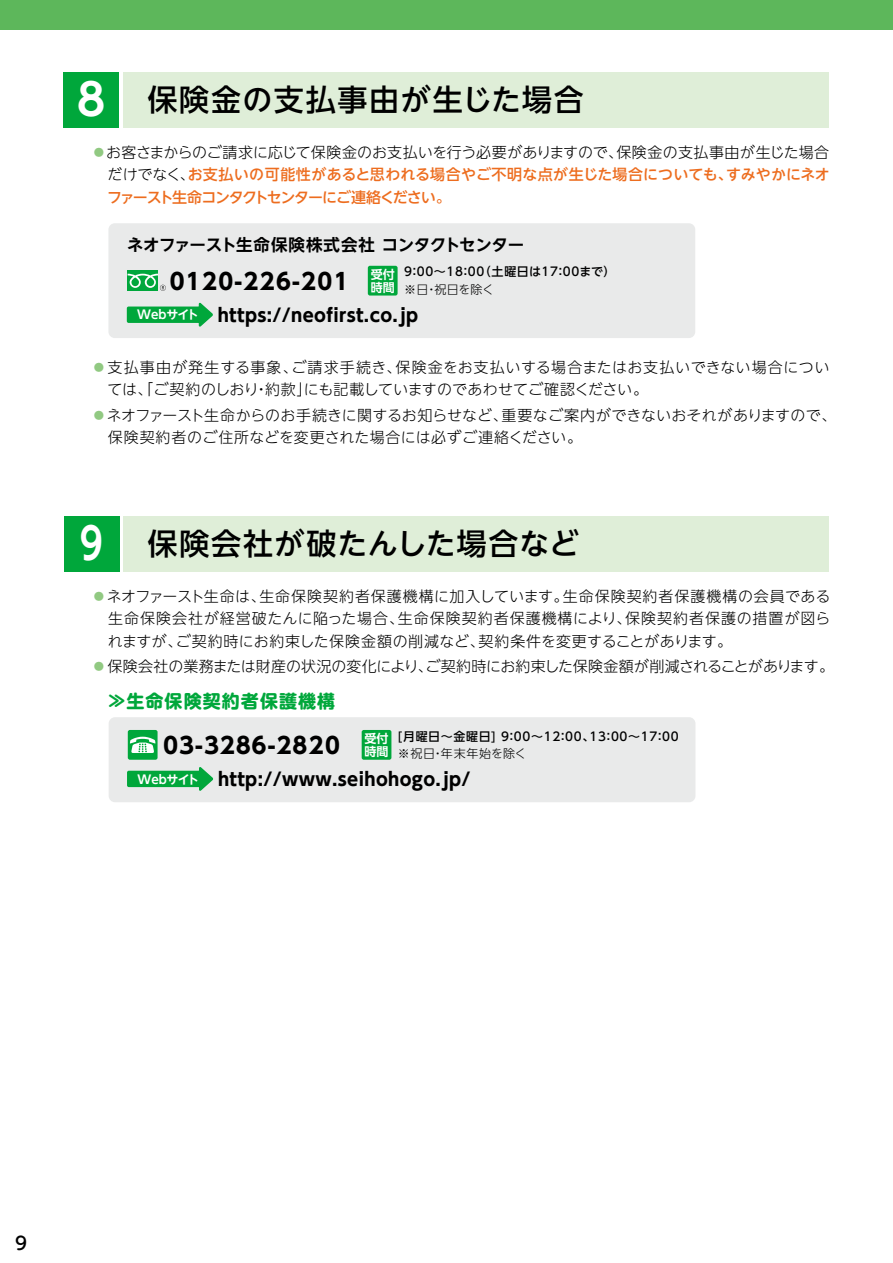
<style>
.page{position:relative;width:893px;height:1263px;background:#fff}
.page>*{position:absolute;margin:0;border:0;box-sizing:border-box;transform-origin:0 0}
.t1{font:500 30px "UD Shin Go NT Pro";letter-spacing:.05em;color:#000}
.t2{font:700 22.5px "UD Shin Go NT Pro";letter-spacing:-.295em;color:#000}
.t3{font:700 22.5px "UD Shin Go NT Pro";letter-spacing:.06em;color:#000}
.t4{font:700 18px "UD Shin Go NT Pro";letter-spacing:.02em;color:#000}
.t5{font:700 18px "UD Shin M Go Pro";letter-spacing:.06em;color:#00a73b}
.t6{font:500 18px "UD Shin M Go Pro";color:#000}
.t7{font:700 16.5px "UD Shin Go NT Pro De";letter-spacing:-.02em;color:#000}
.t8{font:300 15px/22.5px "UD Shin Go NT Pro";letter-spacing:.02em;color:#000}
.t9{font:500 15px/22.5px "UD Shin Go NT Pro";letter-spacing:-.05em;color:#ed6d1f;text-align:justify}
.t10{font:500 12px "UD Shin Go NT Pro";letter-spacing:.06em;color:#000}
.t11{font:700 12px/13.5px "UD Shin Go NT Pro De";color:#fff}
.t12{font:300 12px "UD Shin Go NT Pro";letter-spacing:.04em;color:#000}
.t13{font:300 12px "UD Shin Go NT Pro";letter-spacing:-.005em;color:#000}
.s1{font-family:"UD Shin Go NT Pro De";font-weight:700;font-size:43.5px;color:#fff}
.s2{font-weight:300;color:#91c982}
.s3{font-weight:300;color:#000}
.s4{font-family:"UD Shin Go NT Pro De";font-size:12px;color:#fff}
.s5{color:#91c982}
</style>
<div class="page">
<div style="left:0;top:0;width:893px;height:30px;background:#5db75b"></div>
<div style="left:124px;top:516px;width:705px;height:55px;background:#dfeed8"></div>
<div style="left:64px;top:516px;width:55px;height:55px;background:#00a73b"></div>
<div style="left:109px;top:717px;width:586px;height:85px;background:#e9eaea;border-radius:6px"></div>
<div style="left:362px;top:730px;width:29px;height:30px;background:#00a73b;border-radius:2px"></div>
<div style="left:128px;top:730px;width:30px;height:30px;background:#00a73b;border-radius:2px"></div>
<svg style="left:130px;top:737px;width:25px;height:16px"></svg>
<svg style="left:127px;top:767px;width:86px;height:24px"></svg>
<div style="left:108px;top:223px;width:587px;height:115px;background:#e9eaea;border-radius:6px"></div>
<div style="left:123px;top:72px;width:706px;height:56px;background:#dfeed8"></div>
<div style="left:64px;top:72px;width:55px;height:56px;background:#00a73b"></div>
<div style="left:368px;top:266px;width:30px;height:30px;background:#00a73b;border-radius:2px"></div>
<svg style="left:126px;top:303px;width:87px;height:24px"></svg>
<svg style="left:128px;top:271px;width:30px;height:3px"></svg>
<svg style="left:128px;top:274px;width:38px;height:17px"></svg>
<h1 class="t1" style="left:77px;top:76px;width:508px"><span class="s1">8</span> 保険金の支払事由が生じた場合</h1>
<p class="t9" style="left:107px;top:140px;width:724px;text-indent:-16px"><span class="s2">●</span><span class="s3">お客さまからのご請求に応じて保険金のお支払いを行う必要がありますので、保険金の支払事由が生じた場合だけでなく、</span>お支払いの可能性があると思われる場合やご不明な点が生じた場合についても、すみやかにネオファースト生命コンタクトセンターにご連絡ください。</p>
<p class="t7" style="left:127px;top:231px;width:399px">ネオファースト生命保険株式会社 コンタクトセンター</p>
<h2 class="t3" style="left:170px;top:263px;width:180px">0120-226-201</h2>
<p class="t10" style="left:404px;top:262px;width:213px">9：00～18：00（土曜日は17：00まで）</p>
<p class="t11" style="left:371px;top:267px;width:25px">受付時間</p>
<p class="t4" style="left:137px;top:300px;width:282px"><span class="s4">Webサイト</span> https://neofirst.co.jp</p>
<p class="t13" style="left:404px;top:279px;width:92px">※日・祝日を除く</p>
<p class="t8" style="left:107px;top:355px;width:723px;text-indent:-16px"><span class="s5">●</span>支払事由が発生する事象、ご請求手続き、保険金をお支払いする場合またはお支払いできない場合については、「ご契約のしおり・約款」にも記載していますのであわせてご確認ください。</p>
<p class="t8" style="left:108px;top:403px;width:730px;text-indent:-16px"><span class="s5">●</span>ネオファースト生命からのお手続きに関するお知らせなど、重要なご案内ができないおそれがありますので、保険契約者のご住所などを変更された場合には必ずご連絡ください。</p>
<h1 class="t1" style="left:80px;top:519px;width:501px"><span class="s1">9</span> 保険会社が破たんした場合など</h1>
<p class="t8" style="left:108px;top:584px;width:724px;text-align:justify;text-indent:-16px"><span class="s5">●</span>ネオファースト生命は、生命保険契約者保護機構に加入しています。生命保険契約者保護機構の会員である生命保険会社が経営破たんに陥った場合、生命保険契約者保護機構により、保険契約者保護の措置が図られますが、ご契約時にお約束した保険金額の削減など、契約条件を変更することがあります。</p>
<p class="t8" style="left:92px;top:655px;width:744px"><span class="s5">●</span>保険会社の業務または財産の状況の変化により、ご契約時にお約束した保険金額が削減されることがあります。</p>
<p class="t5" style="left:108px;top:687px;width:229px">≫生命保険契約者保護機構</p>
<h2 class="t2" style="left:160px;top:727px;width:182px">０３-３２８６-２820</h2>
<p class="t4" style="left:218px;top:764px;width:254px">http://www.seihohogo.jp/</p>
<p class="t10" style="left:398px;top:727px;width:282px">[月曜日～金曜日] 9：00～12：00、13：00～17：00</p>
<p class="t12" style="left:398px;top:744px;width:130px">※祝日・年末年始を除く</p>
<p class="t11" style="left:365px;top:731px;width:25px">受付時間</p>
<p class="t11" style="left:138px;top:772px;width:63px">Webサイト</p>
<p class="t6" style="left:15px;top:1229px;width:13px">9</p>
</div>
